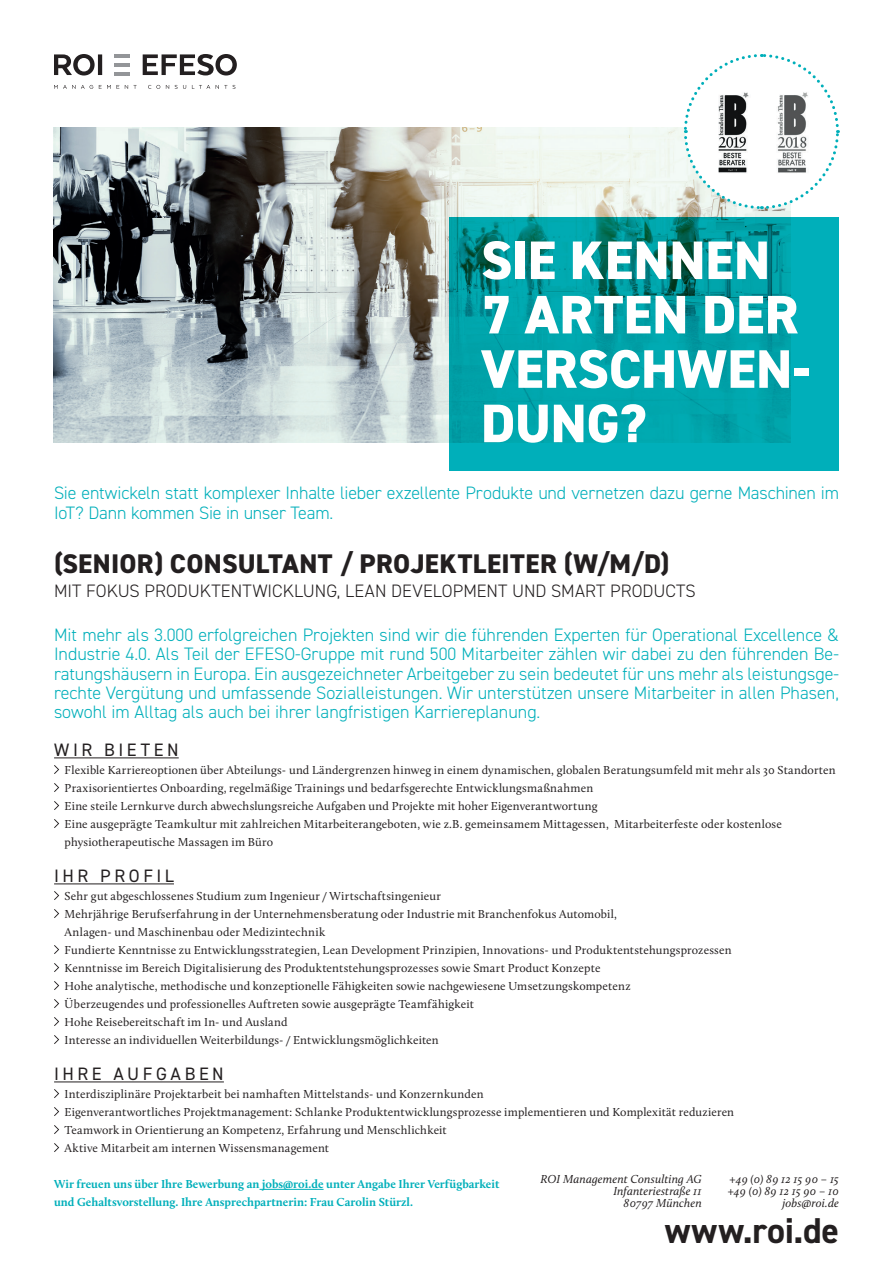
<style>
.page{position:relative;width:893px;height:1263px;background:#fff}
.page>*{position:absolute;margin:0;border:0;box-sizing:border-box;transform-origin:0 0}
.t1{font:800 54.3px/54.3px "DIN2014";color:#fff}
.t2{font:700 36px "DIN2014";letter-spacing:.005em;color:#231f20}
.t3{font:800 27px "DIN2014";letter-spacing:.015em;color:#231f20}
.t4{font:300 18px/19.5px "DIN2014";letter-spacing:-.01em;color:#00afba;text-align:justify}
.t5{font:300 18px "DIN2014";color:#231f20}
.t6{font:18px "DIN2014";letter-spacing:.195em;color:#231f20}
.t7{font:12px/18px "Calluna";letter-spacing:.01em;color:#231f20}
.t8{font:700 12px/18px "Calluna";color:#00afba}
.t9{font:italic 12px/12px "Calluna";letter-spacing:.01em;color:#231f20;text-align:right}
</style>
<div class="page">
<img style="left:53px;top:127px;width:738px;height:315px">
<hr style="left:54px;top:757px;width:125px;height:1px;background:#231f20">
<hr style="left:54px;top:883px;width:120px;height:1px;background:#231f20">
<hr style="left:54px;top:1081px;width:170px;height:1px;background:#231f20">
<hr style="left:259px;top:1189px;width:65px;height:1px;background:#00afba">
<svg style="left:54px;top:765px;width:5px;height:9px"></svg>
<svg style="left:54px;top:783px;width:5px;height:9px"></svg>
<svg style="left:54px;top:801px;width:5px;height:9px"></svg>
<svg style="left:54px;top:819px;width:5px;height:9px"></svg>
<svg style="left:54px;top:891px;width:5px;height:9px"></svg>
<svg style="left:54px;top:909px;width:5px;height:9px"></svg>
<svg style="left:54px;top:945px;width:5px;height:9px"></svg>
<svg style="left:54px;top:963px;width:5px;height:9px"></svg>
<svg style="left:54px;top:981px;width:5px;height:9px"></svg>
<svg style="left:54px;top:999px;width:5px;height:9px"></svg>
<svg style="left:54px;top:1017px;width:5px;height:9px"></svg>
<svg style="left:54px;top:1035px;width:5px;height:9px"></svg>
<svg style="left:54px;top:1089px;width:5px;height:9px"></svg>
<svg style="left:54px;top:1107px;width:5px;height:9px"></svg>
<svg style="left:54px;top:1125px;width:5px;height:9px"></svg>
<svg style="left:54px;top:1143px;width:5px;height:9px"></svg>
<svg style="left:450px;top:217px;width:389px;height:253px;background:#00a0a6"></svg>
<svg style="left:682px;top:54px;width:158px;height:157px"></svg>
<hr style="left:115px;top:54px;width:15px;height:4px;background:#939598">
<hr style="left:115px;top:72px;width:15px;height:3px;background:#939598">
<hr style="left:115px;top:63px;width:15px;height:4px;background:#939598">
<svg style="left:54px;top:54px;width:48px;height:22px"></svg>
<svg style="left:54px;top:85px;width:181px;height:4px"></svg>
<svg style="left:143px;top:54px;width:94px;height:22px"></svg>
<h1 class="t1" style="left:481px;top:233px;width:331px">SIE KENNEN<br>7 ARTEN DER<br>VERSCHWEN-<br>DUNG?</h1>
<h3 class="t4" style="left:54px;top:483px;width:786px">Sie entwickeln statt komplexer Inhalte lieber exzellente Produkte und vernetzen dazu gerne Maschinen im<br>IoT? Dann kommen Sie in unser Team.</h3>
<h3 class="t3" style="left:54px;top:546px;width:616px">(SENIOR) CONSULTANT / PROJEKTLEITER (W/M/D)</h3>
<h3 class="t5" style="left:54px;top:580px;width:643px">MIT FOKUS PRODUKTENTWICKLUNG, LEAN DEVELOPMENT UND SMART PRODUCTS</h3>
<p class="t4" style="left:54px;top:625px;width:787px">Mit mehr als 3.000 erfolgreichen Projekten sind wir die führenden Experten für Operational Excellence &amp; Industrie 4.0. Als Teil der EFESO-Gruppe mit rund 500 Mitarbeiter zählen wir dabei zu den führenden Be&shy;ratungshäusern in Europa. Ein ausgezeichneter Arbeitgeber zu sein bedeutet für uns mehr als leistungsge&shy;rechte Vergütung und umfassende Sozialleistungen. Wir unterstützen unsere Mitarbeiter in allen Phasen, sowohl im Alltag als auch bei ihrer langfristigen Karriereplanung.</p>
<h3 class="t6" style="left:54px;top:739px;width:126px">WIR BIETEN</h3>
<p class="t7" style="left:65px;top:761px;width:773px">Flexible Karriereoptionen über Abteilungs- und Ländergrenzen hinweg in einem dynamischen, globalen Beratungsumfeld mit mehr als 30 Standorten Praxisorientiertes Onboarding, regelmäßige Trainings und bedarfsgerechte Entwicklungsmaßnahmen<br>Eine steile Lernkurve durch abwechslungsreiche Aufgaben und Projekte mit hoher Eigenverantwortung<br>Eine ausgeprägte Teamkultur mit zahlreichen Mitarbeiterangeboten, wie z.B. gemeinsamem Mittagessen, Mitarbeiterfeste oder kostenlose physiotherapeutische Massagen im Büro</p>
<h3 class="t6" style="left:54px;top:865px;width:121px">IHR PROFIL</h3>
<p class="t7" style="left:65px;top:887px;width:668px">Sehr gut abgeschlossenes Studium zum Ingenieur / Wirtschaftsingenieur<br>Mehrjährige Berufserfahrung in der Unternehmensberatung oder Industrie mit Branchenfokus Automobil,<br>Anlagen- und Maschinenbau oder Medizintechnik<br>Fundierte Kenntnisse zu Entwicklungsstrategien, Lean Development Prinzipien, Innovations- und Produktentstehungsprozessen Kenntnisse im Bereich Digitalisierung des Produktentstehungsprozesses sowie Smart Product Konzepte<br>Hohe analytische, methodische und konzeptionelle Fähigkeiten sowie nachgewiesene Umsetzungskompetenz<br>Überzeugendes und professionelles Auftreten sowie ausgeprägte Teamfähigkeit<br>Hohe Reisebereitschaft im In- und Ausland<br>Interesse an individuellen Weiterbildungs- / Entwicklungsmöglichkeiten</p>
<h3 class="t6" style="left:54px;top:1063px;width:171px">IHRE AUFGABEN</h3>
<p class="t7" style="left:65px;top:1085px;width:671px">Interdisziplinäre Projektarbeit bei namhaften Mittelstands- und Konzernkunden<br>Eigenverantwortliches Projektmanagement: Schlanke Produktentwicklungsprozesse implementieren und Komplexität reduzieren Teamwork in Orientierung an Kompetenz, Erfahrung und Menschlichkeit<br>Aktive Mitarbeit am internen Wissensmanagement</p>
<p class="t8" style="left:54px;top:1175px;width:447px">Wir freuen uns über Ihre Bewerbung an jobs@roi.de unter Angabe Ihrer Verfügbarkeit und Gehaltsvorstellung. Ihre Ansprechpartnerin: Frau Carolin Stürzl.</p>
<p class="t9" style="left:540px;top:1173px;width:163px">ROI Management Consulting AG<br>Infanteriestraße 11<br>80797 München</p>
<h2 class="t2" style="left:665px;top:1206px;width:176px">www.roi.de</h2>
<p class="t9" style="left:728px;top:1173px;width:113px">+49 (0) 89 12 15 90 – 15 +49 (0) 89 12 15 90 – 10 jobs@roi.de</p>
</div>
